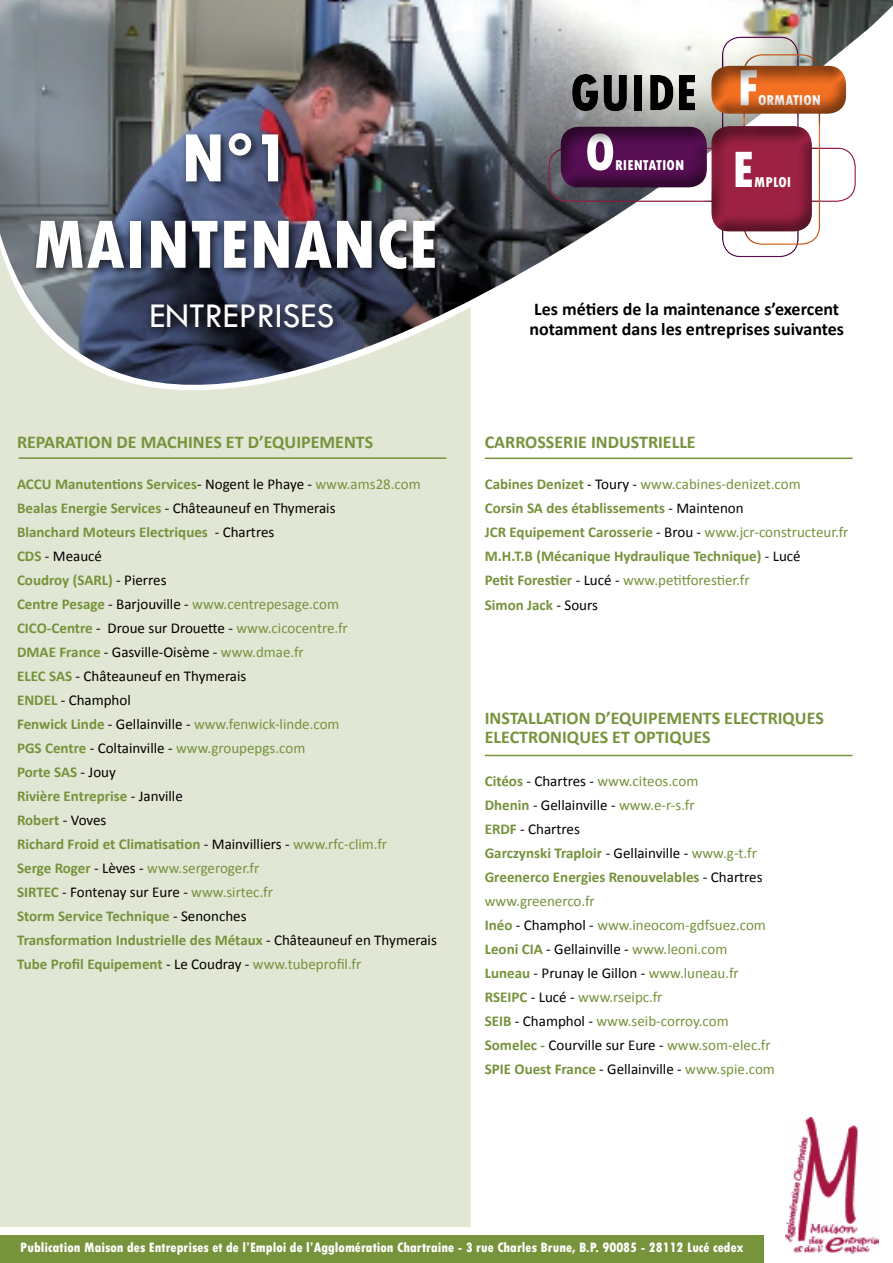
<style>
.page{position:relative;width:893px;height:1263px;background:#fff}
.page>*{position:absolute;margin:0;border:0;box-sizing:border-box;transform-origin:0 0}
.t1{font:800 condensed 72px/86.4px "Tw Cen";color:#fff;text-align:center}
.t2{font:800 condensed 54px "Tw Cen";color:#000}
.t3{font:800 condensed 54px "Tw Cen";color:#fff}
.t4{font:36px "Tw Cen";color:#fff}
.t5{font:700 18px/19.8px "Calibri";color:#77933c}
.t6{font:700 18px/19.8px "Calibri";color:#000}
.t7{font:700 15px/24px "Calibri";color:#76923c}
.t8{font:15px/24px "Calibri";color:#76923c}
.t9{font:800 condensed 15px "Tw Cen";color:#fff}
.t10{font:800 condensed 14.25px "Tw Cen";color:#fff}
.s1{font-weight:400;color:#000}
.s2{font-weight:400}
.s3{font-weight:700}
.s4{color:#000}
</style>
<div class="page">
<div style="left:0;top:385px;width:471px;height:842px;background:#e1e7d4"></div>
<img style="left:0;top:0;width:893px;height:385px">
<div style="left:0;top:1235px;width:764px;height:28px;background:#77933c"></div>
<div style="left:146px;top:299px;width:198px;height:38px;background:#000;opacity:.75"></div>
<img style="left:786px;top:1117px;width:92px;height:137px">
<div style="left:533px;top:36px;width:338px;height:223px;background:#000;opacity:.5"></div>
<div style="left:31px;top:129px;width:414px;height:151px;background:#000;opacity:.75"></div>
<hr style="left:485px;top:458px;width:368px;height:1px;background:#77933c">
<hr style="left:485px;top:755px;width:368px;height:1px;background:#77933c">
<hr style="left:18px;top:457px;width:428px;height:2px;background:#77933c">
<h1 class="t1" style="left:33px;top:115px;width:407px">N°1<br>MAINTENANCE</h1>
<h3 class="t4" style="left:149px;top:294px;width:186px">ENTREPRISES</h3>
<h2 class="t2" style="left:570px;top:61px;width:129px">GUIDE</h2>
<h2 class="t3" style="left:585px;top:120px;width:32px">O</h2>
<p class="t9" style="left:615px;top:156px;width:70px">RIENTATION</p>
<h2 class="t3" style="left:737px;top:56px;width:23px">F</h2>
<p class="t9" style="left:758px;top:92px;width:64px">ORMATION</p>
<h2 class="t3" style="left:732px;top:138px;width:24px">E</h2>
<p class="t9" style="left:754px;top:173px;width:39px">MPLOI</p>
<p class="t6" style="left:529px;top:299px;width:316px">Les métiers de la maintenance s’exercent notamment dans les entreprises suivantes</p>
<p class="t5" style="left:17px;top:432px;width:358px">REPARATION DE MACHINES ET D’EQUIPEMENTS</p>
<p class="t5" style="left:485px;top:432px;width:212px">CARROSSERIE INDUSTRIELLE</p>
<p class="t7" style="left:17px;top:472px;width:421px">ACCU Manutentions Services<span class="s1">- Nogent le Phaye -</span> <span class="s2">www.ams28.com </span>Bealas Energie Services <span class="s1">- Châteauneuf en Thymerais<br></span>Blanchard Moteurs Electriques <span class="s1">- Chartres<br></span>CDS <span class="s1">- Meaucé<br></span>Coudroy (SARL) <span class="s1">- Pierres<br></span>Centre Pesage <span class="s1">- Barjouville -</span> <span class="s2">www.centrepesage.com<br></span>CICO-Centre <span class="s1">- Droue sur Drouette -</span> <span class="s2">www.cicocentre.fr<br></span>DMAE France <span class="s1">- Gasville-Oisème -</span> <span class="s2">www.dmae.fr<br></span>ELEC SAS <span class="s1">- Châteauneuf en Thymerais<br></span>ENDEL <span class="s1">- Champhol<br></span>Fenwick Linde <span class="s1">- Gellainville -</span> <span class="s2">www.fenwick-linde.com<br></span>PGS Centre <span class="s1">- Coltainville -</span> <span class="s2">www.groupepgs.com<br></span>Porte SAS <span class="s1">- Jouy<br></span>Rivière Entreprise <span class="s1">- Janville<br></span>Robert <span class="s1">- Voves<br></span>Richard Froid et Climatisation <span class="s1">- Mainvilliers -</span> <span class="s2">www.rfc-clim.fr<br></span>Serge Roger <span class="s1">- Lèves -</span> <span class="s2">www.sergeroger.fr<br></span>SIRTEC <span class="s1">- Fontenay sur Eure -</span> <span class="s2">www.sirtec.fr<br></span>Storm Service Technique <span class="s1">- Senonches<br></span>Transformation Industrielle des Métaux <span class="s1">- Châteauneuf en Thymerais </span>Tube Profil Equipement <span class="s1">- Le Coudray -</span> <span class="s2">www.tubeprofil.fr</span></p>
<p class="t7" style="left:485px;top:472px;width:365px">Cabines Denizet <span class="s1">- Toury -</span> <span class="s2">www.cabines-denizet.com<br></span>Corsin SA des établissements <span class="s1">- Maintenon<br></span>JCR Equipement Carosserie <span class="s1">- Brou -</span> <span class="s2">www.jcr-constructeur.fr </span>M.H.T.B (Mécanique Hydraulique Technique) <span class="s1">- Lucé<br></span>Petit Forestier <span class="s1">- Lucé -</span> <span class="s2">www.petitforestier.fr<br></span>Simon Jack <span class="s1">- Sours</span></p>
<p class="t5" style="left:485px;top:708px;width:341px">INSTALLATION D’EQUIPEMENTS ELECTRIQUES<br>ELECTRONIQUES ET OPTIQUES</p>
<p class="t8" style="left:485px;top:769px;width:292px"><span class="s3">Citéos</span> <span class="s4">- Chartres -</span> www.citeos.com<br><span class="s3">Dhenin</span> <span class="s4">- Gellainville -</span> www.e-r-s.fr<br><span class="s3">ERDF</span> <span class="s4">- Chartres<br></span><span class="s3">Garczynski Traploir</span> <span class="s4">- Gellainville -</span> www.g-t.fr <span class="s3">Greenerco Energies Renouvelables</span> <span class="s4">- Chartres </span>www.greenerco.fr<br><span class="s3">Inéo</span> <span class="s4">- Champhol -</span> www.ineocom-gdfsuez.com <span class="s3">Leoni CIA</span> <span class="s4">- Gellainville -</span> www.leoni.com <span class="s3">Luneau</span> <span class="s4">- Prunay le Gillon -</span> www.luneau.fr <span class="s3">RSEIPC</span> <span class="s4">- Lucé -</span> www.rseipc.fr<br><span class="s3">SEIB</span> <span class="s4">- Champhol -</span> www.seib-corroy.com <span class="s3">Somelec -</span> <span class="s4">Courville sur Eure -</span> www.som-elec.fr <span class="s3">SPIE Ouest France</span> <span class="s4">- Gellainville -</span> www.spie.com</p>
<p class="t10" style="left:20px;top:1238px;width:725px">Publication Maison des Entreprises et de l’Emploi de l’Agglomération Chartraine - 3 rue Charles Brune, B.P. 90085 - 28112 Lucé cedex</p>
</div>
